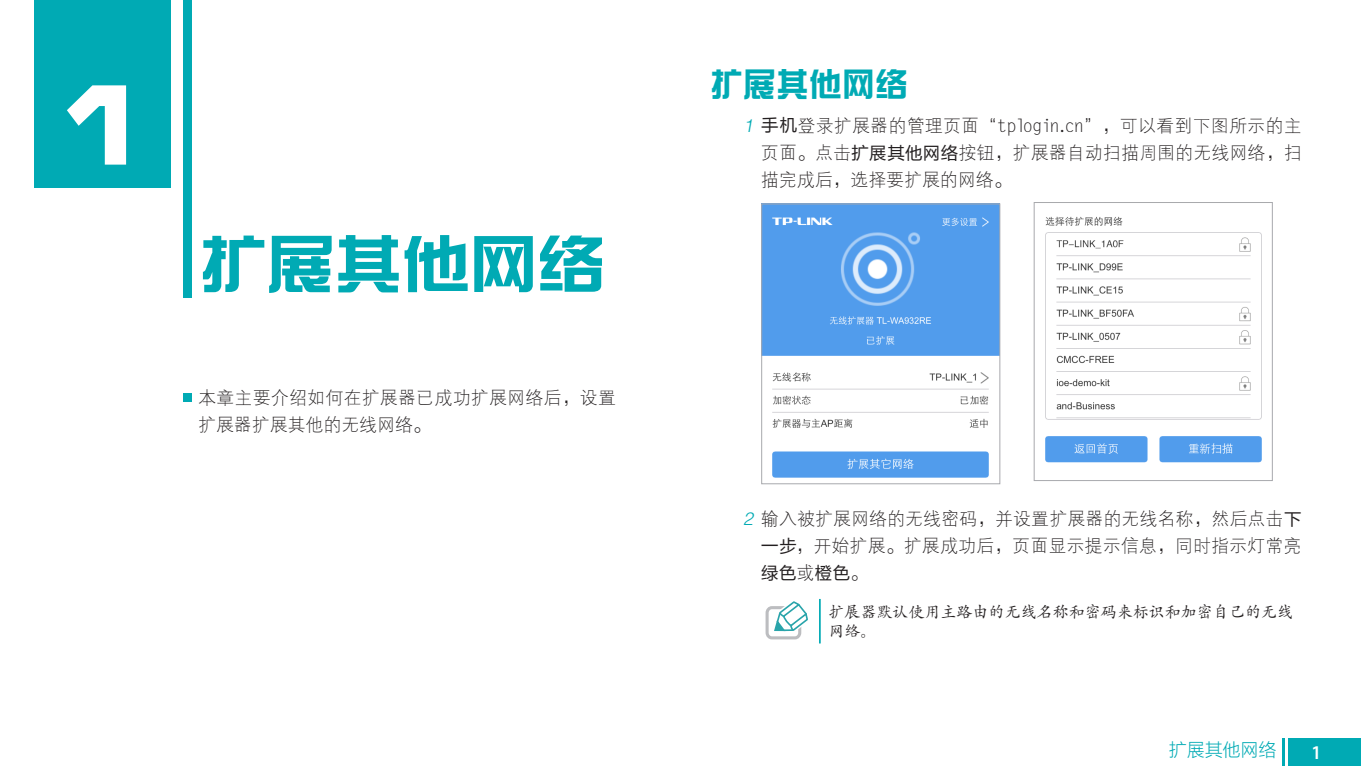
<style>
.page{position:relative;width:1361px;height:766px;background:#fff}
.page>*{position:absolute;margin:0;border:0;box-sizing:border-box;transform-origin:0 0}
.章节编号{font:118.8px "Microgramma D Bold Exte";color:#fff;scale:.88 1}
.一级标题{font:63px "DF Zong Yi Bd 80 Win GB";letter-spacing:-.025em;color:#00aab4;scale:1.1 1}
.二级标题{font:33px "DF Zong Yi Bd 80 Win GB";color:#00aab4}
.页码{font:600 semi-condensed 19.5px "Myriad Pro";color:#fff}
.t1{font:18px/27px "FZXDXJW GB1 0";letter-spacing:.035em;color:#231f20;text-align:justify}
.页脚{font:18px "FZLTXHK GBK1 0";letter-spacing:.025em;color:#00aab4}
.t2{font:17.4px "FZLTHK GBK1 0";color:#231f20}
.提示注意{font:16.5px/19.5px "Adobe Kaiti Std";color:#231f20}
.s1{font-family:"FZZDXJW GB1 0";font-style:italic;color:#00aab4}
.s2{font-family:"FZLTHK GBK1 0";font-size:17.4px}
.s3{font-family:"FZXDXJW GB1 0";font-size:18px}
</style>
<div class="page">
<div style="left:1288px;top:737px;width:73px;height:28px;background:#00aab4"></div>
<hr style="left:1282px;top:737px;width:3px;height:28px;background:#00aab4">
<img style="left:763px;top:205px;width:235px;height:273px">
<div style="left:761px;top:203px;width:239px;height:281px;border:1px solid #a8a9ad"></div>
<img style="left:1045px;top:216px;width:217px;height:247px">
<div style="left:1034px;top:202px;width:238px;height:279px;border:1px solid #a8a9ad"></div>
<hr style="left:819px;top:598px;width:2px;height:45px;background:#00aab4">
<div style="left:765px;top:606px;width:36px;height:33px;border:3px solid #bcbdc0;border-radius:5px"></div>
<svg style="left:773px;top:601px;width:35px;height:32px"></svg>
<div style="left:34px;top:0;width:136px;height:187px;background:#00aab4"></div>
<div style="left:183px;top:0;width:8px;height:298px;background:#00aab4"></div>
<div style="left:183px;top:393px;width:8px;height:9px;background:#00aab4"></div>
<p class="章节编号" style="left:56px;top:44px;width:109px">1</p>
<p class="一级标题" style="left:199px;top:232px;width:372px">扩展其他网络</p>
<p class="t1" style="left:198px;top:384px;width:419px">本章主要介绍如何在扩展器已成功扩展网络后，设置扩展器扩展其他的无线网络。</p>
<p class="二级标题" style="left:710px;top:68px;width:199px">扩展其他网络</p>
<p class="t1" style="left:761px;top:112px;width:542px;text-indent:-18px"><span class="s1">1</span> <span class="s2">手机</span>登录扩展器的管理页面“tplogin.cn”，可以看到下图所示的主页面。点击<span class="s2">扩展其他网络</span>按钮，扩展器自动扫描周围的无线网络，扫描完成后，选择要扩展的网络。</p>
<p class="t1" style="left:743px;top:506px;width:560px;text-align:right"><span class="s1">2</span> 输入被扩展网络的无线密码，并设置扩展器的无线名称，然后点击<span class="s2">下一步</span>，开始扩展。扩展成功后，页面显示提示信息，同时指示灯常亮</p>
<p class="t2" style="left:761px;top:563px;width:108px">绿色<span class="s3">或</span>橙色<span class="s3">。</span></p>
<p class="提示注意" style="left:828px;top:602px;width:466px">扩展器默认使用主路由的无线名称和密码来标识和加密自己的无线网络。</p>
<p class="页脚" style="left:1169px;top:739px;width:108px">扩展其他网络</p>
<p class="页码" style="left:1311px;top:740px;width:11px">1</p>
</div>
